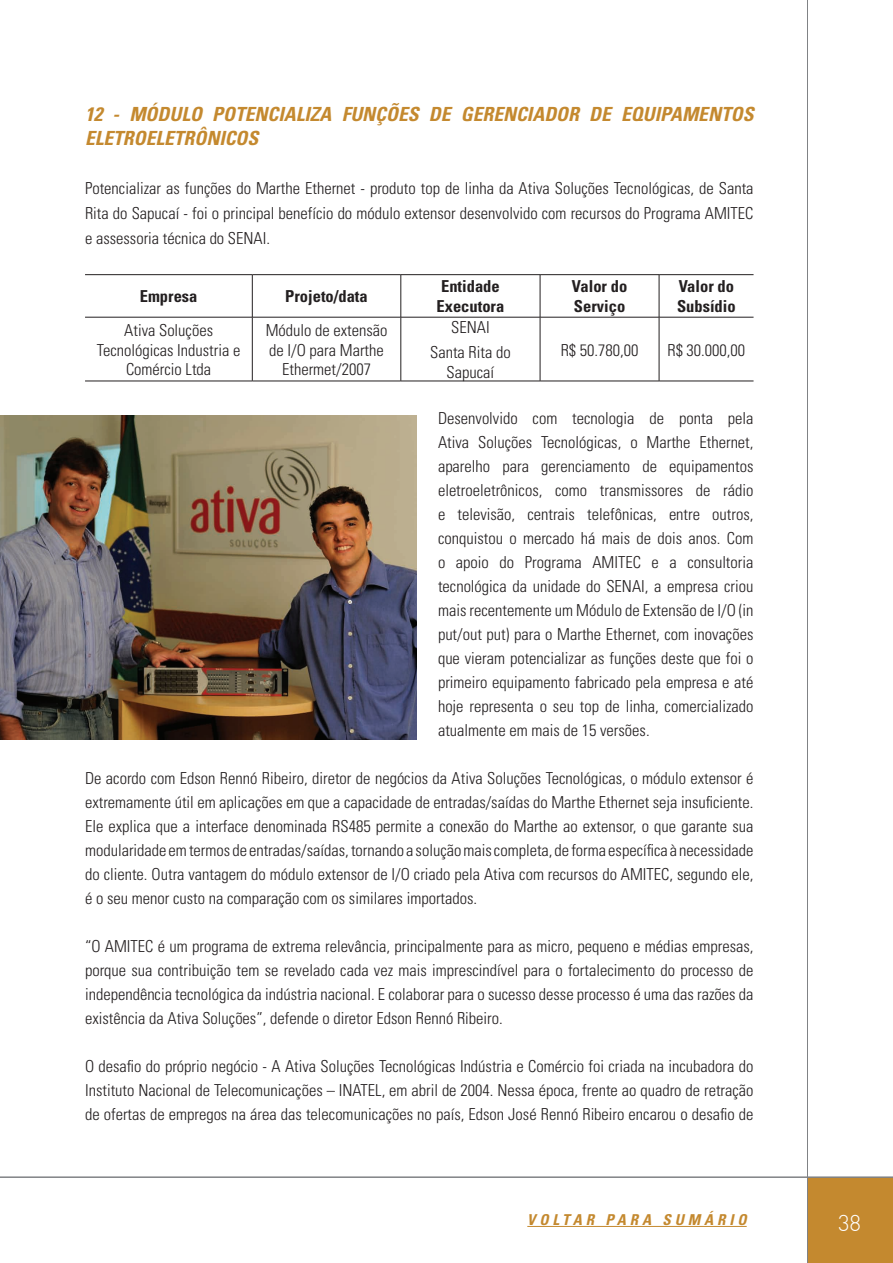
<style>
.page{position:relative;width:893px;height:1263px;background:#fff}
.page>*{position:absolute;margin:0;border:0;box-sizing:border-box;transform-origin:0 0}
.t1{font:22.5px "DIN Light";color:#fff}
.t2{font:italic 700 condensed 19.5px/23.4px "Univers";color:#c4892f}
.t3{font:300 condensed 16.5px/24px "Univers";color:#231f20;text-align:justify}
.t4{font:700 condensed 16.5px/19.8px "Univers";color:#231f20}
.t5{font:italic 700 condensed 15px "Univers";letter-spacing:.26em;color:#c4892f}
</style>
<div class="page">
<div style="left:808px;top:1178px;width:85px;height:85px;background:#c4892f"></div>
<hr style="left:807px;top:0;width:1px;height:1263px;background:#808285">
<hr style="left:0;top:1176px;width:893px;height:2px;background:#808285">
<hr style="left:85px;top:274px;width:167px;height:1px;background:#231f20">
<hr style="left:252px;top:274px;width:149px;height:1px;background:#231f20">
<hr style="left:252px;top:275px;width:1px;height:42px;background:#231f20">
<hr style="left:401px;top:274px;width:139px;height:1px;background:#231f20">
<hr style="left:401px;top:275px;width:1px;height:42px;background:#231f20">
<hr style="left:540px;top:274px;width:119px;height:1px;background:#231f20">
<hr style="left:540px;top:275px;width:1px;height:42px;background:#231f20">
<hr style="left:659px;top:274px;width:94px;height:1px;background:#231f20">
<hr style="left:659px;top:275px;width:1px;height:42px;background:#231f20">
<hr style="left:85px;top:317px;width:167px;height:1px;background:#231f20">
<hr style="left:252px;top:317px;width:149px;height:1px;background:#231f20">
<hr style="left:252px;top:317px;width:1px;height:64px;background:#231f20">
<hr style="left:401px;top:317px;width:139px;height:1px;background:#231f20">
<hr style="left:401px;top:317px;width:1px;height:64px;background:#231f20">
<hr style="left:540px;top:317px;width:119px;height:1px;background:#231f20">
<hr style="left:540px;top:317px;width:1px;height:64px;background:#231f20">
<hr style="left:659px;top:317px;width:94px;height:1px;background:#231f20">
<hr style="left:659px;top:317px;width:1px;height:64px;background:#231f20">
<hr style="left:85px;top:381px;width:167px;height:1px;background:#231f20">
<hr style="left:252px;top:381px;width:149px;height:1px;background:#231f20">
<hr style="left:401px;top:381px;width:139px;height:1px;background:#231f20">
<hr style="left:540px;top:381px;width:119px;height:1px;background:#231f20">
<hr style="left:659px;top:381px;width:94px;height:1px;background:#231f20">
<img style="left:0;top:415px;width:417px;height:325px">
<hr style="left:527px;top:1226px;width:220px;height:1px;background:#c4892f">
<p class="t2" style="left:85px;top:102px;width:671px">12 - MÓDULO POTENCIALIZA FUNÇÕES DE GERENCIADOR DE EQUIPAMENTOS<br>ELETROELETRÔNICOS</p>
<p class="t3" style="left:85px;top:176px;width:670px;line-height:24.8px">Potencializar as funções do Marthe Ethernet - produto top de linha da Ativa Soluções Tecnológicas, de Santa Rita do Sapucaí - foi o principal benefício do módulo extensor desenvolvido com recursos do Programa AMITEC e assessoria técnica do SENAI.</p>
<p class="t4" style="left:140px;top:286px;width:59px">Empresa</p>
<p class="t4" style="left:285px;top:286px;width:84px">Projeto/data</p>
<p class="t4" style="left:437px;top:276px;width:69px">Entidade<br>Executora</p>
<p class="t4" style="left:572px;top:276px;width:57px">Valor do<br>Serviço</p>
<p class="t4" style="left:677px;top:276px;width:60px">Valor do<br>Subsídio</p>
<p class="t3" style="left:97px;top:320px;width:145px;line-height:19.8px;text-align:center">Ativa Soluções<br>Tecnológicas Industria e<br>Comércio Ltda</p>
<p class="t3" style="left:266px;top:320px;width:123px;line-height:19.8px;text-align:center">Módulo de extensão de I/O para Marthe<br>Ethermet/2007</p>
<p class="t3" style="left:430px;top:315px;width:82px;text-align:center">SENAI<br>Santa Rita do</p>
<p class="t3" style="left:561px;top:337px;width:79px">R$ 50.780,00</p>
<p class="t3" style="left:667px;top:337px;width:79px">R$ 30.000,00</p>
<p class="t3" style="left:447px;top:359px;width:49px">Sapucaí</p>
<p class="t3" style="left:438px;top:406px;width:317px">Desenvolvido com tecnologia de ponta pela Ativa Soluções Tecnológicas, o Marthe Ethernet, aparelho para gerenciamento de equipamentos eletroeletrônicos, como transmissores de rádio e televisão, centrais telefônicas, entre outros, conquistou o mercado há mais de dois anos. Com o apoio do Programa AMITEC e a consultoria tecnológica da unidade do SENAI, a empresa criou mais recentemente um Módulo de Extensão de I/O (in put/out put) para o Marthe Ethernet, com inovações que vieram potencializar as funções deste que foi o primeiro equipamento fabricado pela empresa e até hoje representa o seu top de linha, comercializado atualmente em mais de 15 versões.</p>
<p class="t3" style="left:85px;top:766px;width:670px">De acordo com Edson Rennó Ribeiro, diretor de negócios da Ativa Soluções Tecnológicas, o módulo extensor é extremamente útil em aplicações em que a capacidade de entradas/saídas do Marthe Ethernet seja insuficiente.<br>Ele explica que a interface denominada RS485 permite a conexão do Marthe ao extensor, o que garante sua modularidade em termos de entradas/saídas, tornando a solução mais completa, de forma específica à necessidade do cliente. Outra vantagem do módulo extensor de I/O criado pela Ativa com recursos do AMITEC, segundo ele, é o seu menor custo na comparação com os similares importados.</p>
<p class="t3" style="left:85px;top:934px;width:670px">“O AMITEC é um programa de extrema relevância, principalmente para as micro, pequeno e médias empresas, porque sua contribuição tem se revelado cada vez mais imprescindível para o fortalecimento do processo de independência tecnológica da indústria nacional. E colaborar para o sucesso desse processo é uma das razões da existência da Ativa Soluções”, defende o diretor Edson Rennó Ribeiro.</p>
<p class="t3" style="left:85px;top:1054px;width:670px">O desafio do próprio negócio - A Ativa Soluções Tecnológicas Indústria e Comércio foi criada na incubadora do Instituto Nacional de Telecomunicações – INATEL, em abril de 2004. Nessa época, frente ao quadro de retração de ofertas de empregos na área das telecomunicações no país, Edson José Rennó Ribeiro encarou o desafio de</p>
<p class="t5" style="left:527px;top:1210px;width:221px">VOLTAR PARA SUMÁRIO</p>
<h1 class="t1" style="left:838px;top:1209px;width:25px">38</h1>
</div>
